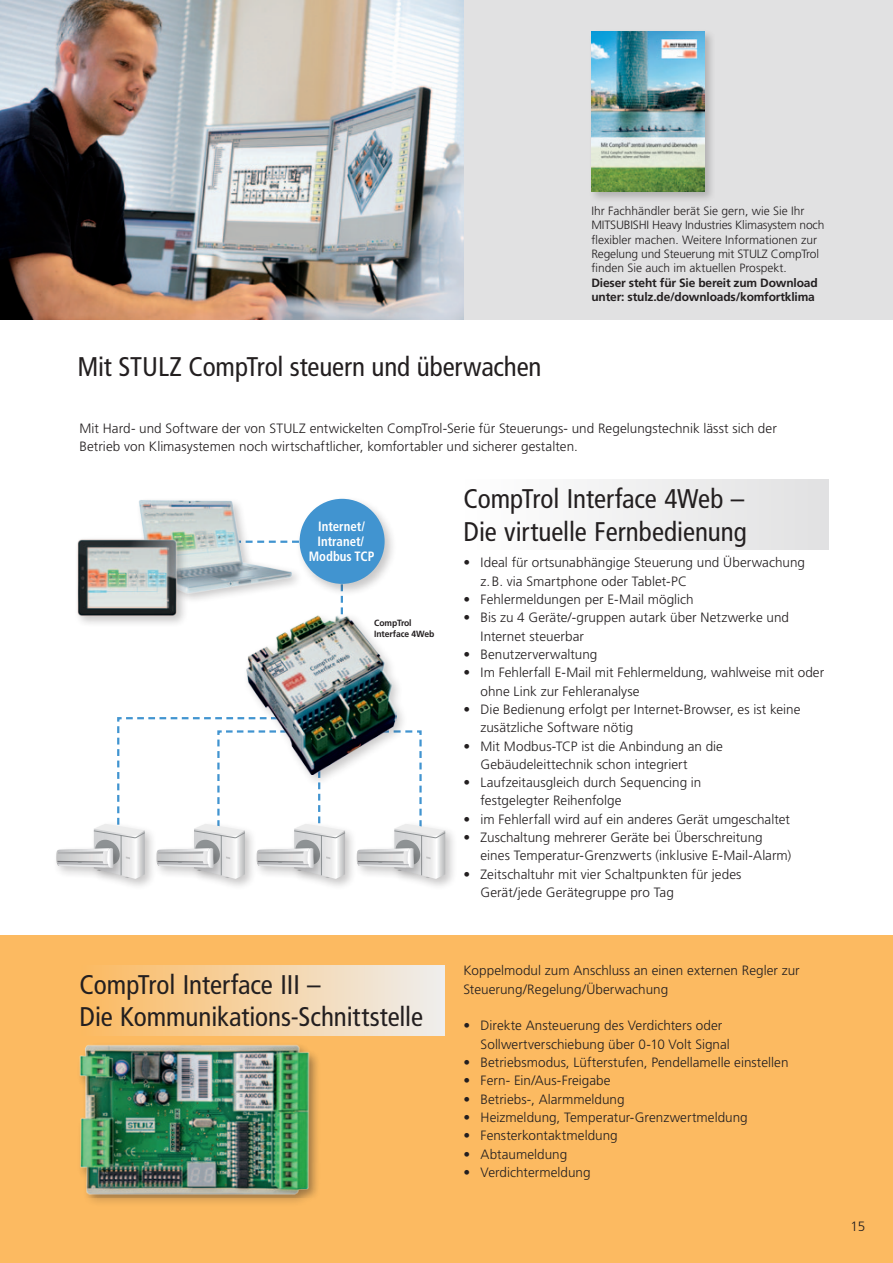
<style>
.page{position:relative;width:893px;height:1263px;background:#fff}
.page>*{position:absolute;margin:0;border:0;box-sizing:border-box;transform-origin:0 0}
.t1{font:condensed 27px/32.4px "Frutiger LT Std";letter-spacing:-.005em;color:#231f20}
.t2{font:300 13.5px/18.3px "Frutiger LT Std";letter-spacing:.005em;color:#231f20}
.t3{font:700 condensed 13.5px/15px "Frutiger LT Std";color:#fff;text-align:center;scale:.95 1}
.t4{font:300 12px/14.4px "Frutiger LT Std";color:#231f20}
.t5{font:700 12px/14.4px "Frutiger LT Std";letter-spacing:-.015em;color:#231f20}
.t6{font:700 9px/10.8px "Frutiger LT Std";letter-spacing:-.01em;color:#231f20;scale:.95 1}
</style>
<div class="page">
<div style="left:0;top:0;width:893px;height:320px;background:#e1e1e2"></div>
<div style="left:0;top:935px;width:893px;height:328px;background:#fcba61"></div>
<img style="left:0;top:0;width:463px;height:320px">
<div style="left:463px;top:479px;width:366px;height:71px;background:linear-gradient(to right,#fff,#e1e1e2)"></div>
<div style="left:80px;top:965px;width:365px;height:70px;background:linear-gradient(to right,#fbba61,#efeeed)"></div>
<div style="left:589px;top:29px;width:128px;height:175px;background:#231f20;opacity:.25"></div>
<img style="left:591px;top:31px;width:114px;height:161px">
<div style="left:136px;top:497px;width:167px;height:107px;background:#231f20;opacity:.25"></div>
<img style="left:136px;top:497px;width:160px;height:99px">
<div style="left:77px;top:1041px;width:245px;height:166px;background:#231f20;opacity:.25"></div>
<div style="left:80px;top:1042px;width:240px;height:155px;background:#231f20;opacity:.25"></div>
<img style="left:80px;top:1041px;width:233px;height:156px">
<div style="left:74px;top:535px;width:115px;height:93px;background:#231f20;opacity:.25"></div>
<img style="left:76px;top:537px;width:103px;height:80px">
<div style="left:90px;top:820px;width:67px;height:71px;background:#231f20;opacity:.25"></div>
<div style="left:53px;top:845px;width:73px;height:35px;background:#fefefe"></div>
<div style="left:191px;top:820px;width:66px;height:71px;background:#231f20;opacity:.25"></div>
<div style="left:153px;top:845px;width:73px;height:35px;background:#231f20;opacity:.25"></div>
<div style="left:291px;top:820px;width:66px;height:71px;background:#231f20;opacity:.25"></div>
<div style="left:253px;top:845px;width:73px;height:35px;background:#231f20;opacity:.25"></div>
<div style="left:391px;top:820px;width:66px;height:71px;background:#231f20;opacity:.25"></div>
<div style="left:353px;top:845px;width:73px;height:35px;background:#231f20;opacity:.25"></div>
<svg style="left:56px;top:717px;width:389px;height:162px"></svg>
<div style="left:243px;top:612px;width:166px;height:176px;background:#231f20;opacity:.25"></div>
<img style="left:247px;top:615px;width:149px;height:159px">
<div style="left:296px;top:495px;width:101px;height:101px;background:#231f20;opacity:.25"></div>
<div style="left:300px;top:499px;width:85px;height:85px;background:#4194d0;border-radius:50%"></div>
<h1 class="t1" style="left:77px;top:351px;width:466px">Mit STULZ CompTrol steuern und überwachen</h1>
<p class="t4" style="left:591px;top:204px;width:234px">Ihr Fachhändler berät Sie gern, wie Sie Ihr MITSUBISHI Heavy Industries Klimasystem noch flexibler machen. Weitere Informationen zur Regelung und Steuerung mit STULZ CompTrol finden Sie auch im aktuellen Prospekt.</p>
<p class="t5" style="left:591px;top:275px;width:228px">Dieser steht für Sie bereit zum Download unter: stulz.de/downloads/komfortklima</p>
<p class="t2" style="left:80px;top:419px;width:699px">Mit Hard- und Software der von STULZ entwickelten CompTrol-Serie für Steuerungs- und Regelungstechnik lässt sich der<br>Betrieb von Klimasystemen noch wirtschaftlicher, komfortabler und sicherer gestalten.</p>
<p class="t3" style="left:309px;top:519px;width:71px">Internet/<br>Intranet/<br>Modbus TCP</p>
<p class="t6" style="left:374px;top:617px;width:65px">CompTrol<br>Interface 4Web</p>
<h1 class="t1" style="left:80px;top:969px;width:345px">CompTrol Interface III –<br>Die Kommunikations-Schnittstelle</h1>
<h1 class="t1" style="left:463px;top:483px;width:285px">CompTrol Interface 4Web –<br>Die virtuelle Fernbedienung</h1>
<p class="t2" style="left:480px;top:554px;width:326px;text-indent:-17px">• Ideal für ortsunabhängige Steuerung und Überwachung z.B. via Smartphone oder Tablet-PC</p>
<p class="t2" style="left:463px;top:590px;width:232px">• Fehlermeldungen per E-Mail möglich</p>
<p class="t2" style="left:480px;top:609px;width:310px;text-indent:-17px">• Bis zu 4 Geräte/-gruppen autark über Netzwerke und<br>Internet steuerbar</p>
<p class="t2" style="left:463px;top:645px;width:135px">• Benutzerverwaltung</p>
<p class="t2" style="left:480px;top:664px;width:345px;text-indent:-17px">• Im Fehlerfall E-Mail mit Fehlermeldung, wahlweise mit oder ohne Link zur Fehleranalyse</p>
<p class="t2" style="left:480px;top:700px;width:322px;text-indent:-17px">• Die Bedienung erfolgt per Internet-Browser, es ist keine zusätzliche Software nötig</p>
<p class="t2" style="left:480px;top:737px;width:244px;text-indent:-17px">• Mit Modbus-TCP ist die Anbindung an die<br>Gebäudeleittechnik schon integriert</p>
<p class="t2" style="left:480px;top:773px;width:222px;text-indent:-17px">• Laufzeitausgleich durch Sequencing in festgelegter Reihenfolge</p>
<p class="t2" style="left:463px;top:810px;width:328px">• im Fehlerfall wird auf ein anderes Gerät umgeschaltet</p>
<p class="t2" style="left:480px;top:828px;width:312px;text-indent:-17px">• Zuschaltung mehrerer Geräte bei Überschreitung eines Temperatur-Grenzwerts (inklusive E-Mail-Alarm)</p>
<p class="t2" style="left:480px;top:865px;width:262px;text-indent:-17px">• Zeitschaltuhr mit vier Schaltpunkten für jedes<br>Gerät/jede Gerätegruppe pro Tag</p>
<p class="t2" style="left:463px;top:962px;width:338px">Koppelmodul zum Anschluss an einen externen Regler zur<br>Steuerung/Regelung/Überwachung</p>
<p class="t2" style="left:480px;top:1017px;width:251px;text-indent:-17px">• Direkte Ansteuerung des Verdichters oder<br>Sollwertverschiebung über 0-10 Volt Signal</p>
<p class="t2" style="left:463px;top:1053px;width:327px">• Betriebsmodus, Lüfterstufen, Pendellamelle einstellen</p>
<p class="t2" style="left:463px;top:1072px;width:149px">• Fern- Ein/Aus-Freigabe</p>
<p class="t2" style="left:463px;top:1090px;width:163px">• Betriebs-, Alarmmeldung</p>
<p class="t2" style="left:463px;top:1108px;width:286px">• Heizmeldung, Temperatur-Grenzwertmeldung</p>
<p class="t2" style="left:463px;top:1126px;width:156px">• Fensterkontaktmeldung</p>
<p class="t2" style="left:463px;top:1145px;width:105px">• Abtaumeldung</p>
<p class="t2" style="left:463px;top:1163px;width:129px">• Verdichtermeldung</p>
<p class="t2" style="left:850px;top:1217px;width:17px">15</p>
</div>
